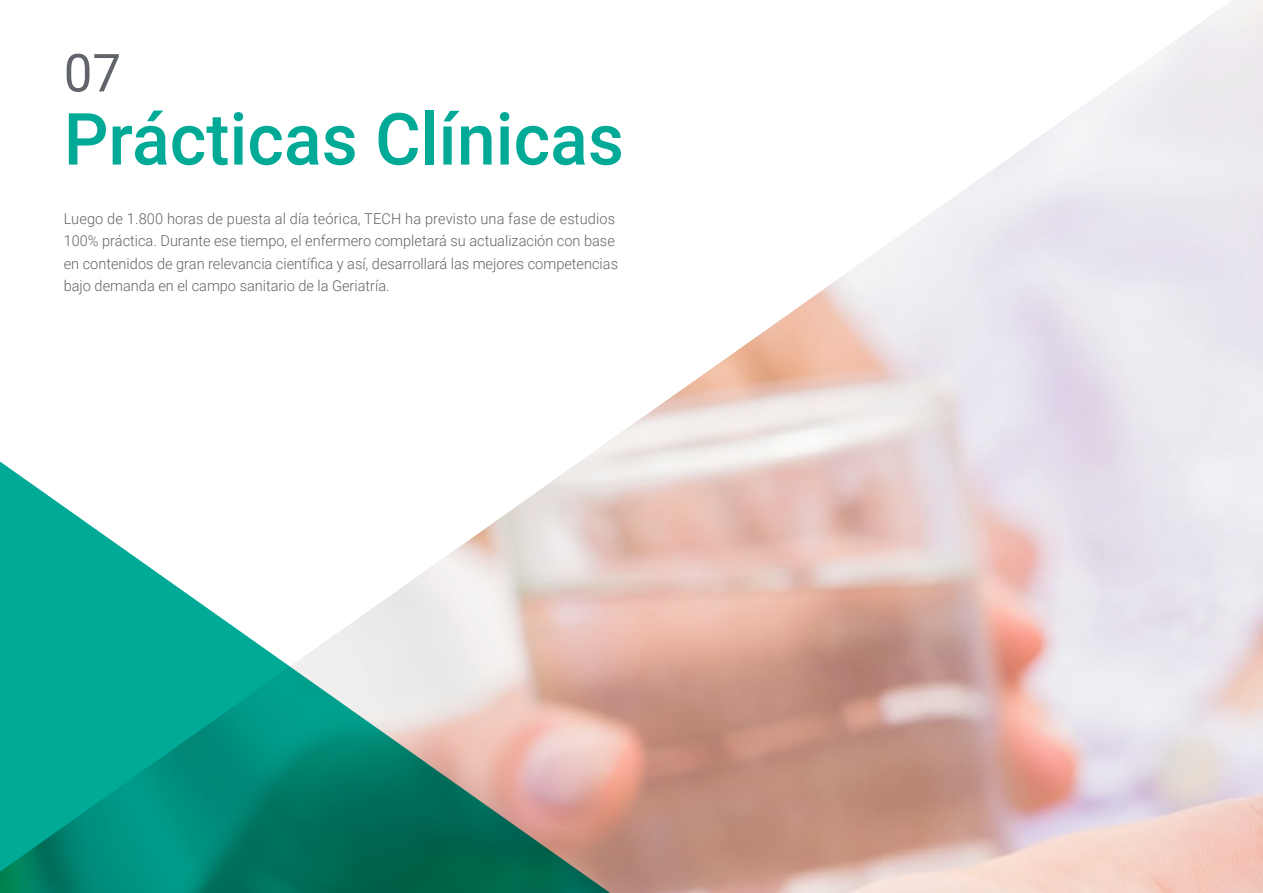
<style>
.page{position:relative;width:1263px;height:893px;background:#fff}
.page>*{position:absolute;margin:0;border:0;box-sizing:border-box;transform-origin:0 0}
.t1{font:500 72px "Roboto";color:#00aa97}
.t2{font:52.5px "Roboto";color:#61646a}
.t3{font:300 15px/22.5px "Roboto";color:#61646a}
</style>
<div class="page">
<img style="left:603px;top:0;width:660px;height:893px">
<svg style="left:0;top:446px;width:640px;height:447px"></svg>
<h2 class="t2" style="left:64px;top:36px;width:59px">07</h2>
<h1 class="t1" style="left:64px;top:89px;width:562px">Prácticas Clínicas</h1>
<p class="t3" style="left:64px;top:207px;width:556px">Luego de 1.800 horas de puesta al día teórica, TECH ha previsto una fase de estudios 100% práctica. Durante ese tiempo, el enfermero completará su actualización con base en contenidos de gran relevancia científica y así, desarrollará las mejores competencias bajo demanda en el campo sanitario de la Geriatría.</p>
</div>
